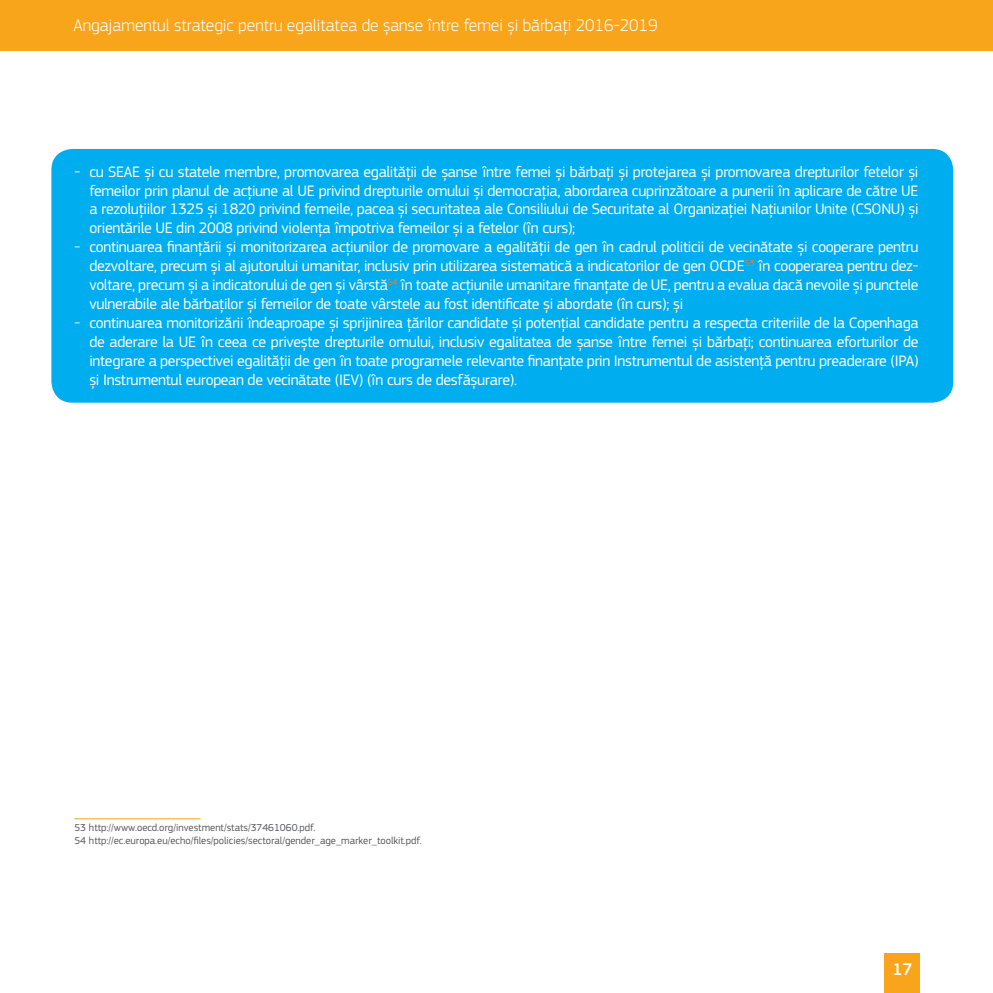
<style>
.page{position:relative;width:993px;height:993px;background:#fff}
.page>*{position:absolute;margin:0;border:0;box-sizing:border-box;transform-origin:0 0}
.t1{font:300 17.5px "EC Square Sans Pro";color:#fff}
.t2{font:500 17.5px "EC Square Sans Pro";color:#fff}
.t3{font:15.75px/18.9px "EC Square Sans Pro";letter-spacing:-.02em;color:#fff;text-align:justify}
.footnotes{font:10.5px "EC Square Sans Pro";color:#57585a}
</style>
<div class="page">
<div style="left:884px;top:952px;width:35px;height:40px;background:#f9a51b"></div>
<div style="left:0;top:0;width:992px;height:51px;background:#f9a51b"></div>
<div style="left:51px;top:149px;width:901px;height:253px;background:#00aeef;border-radius:21px"></div>
<hr style="left:74px;top:818px;width:126px;height:1px;background:#f9a51b">
<p class="t1" style="left:73px;top:15px;width:585px">Angajamentul strategic pentru egalitatea de șanse între femei și bărbați 2016-2019</p>
<p class="t3" style="left:89px;top:162px;width:830px;text-indent:-15px">- cu SEAE și cu statele membre, promovarea egalității de șanse între femei și bărbați și protejarea și promovarea drepturilor fetelor și femeilor prin planul de acțiune al UE privind drepturile omului și democrația, abordarea cuprinzătoare a punerii în aplicare de către UE a rezoluțiilor 1325 și 1820 privind femeile, pacea și securitatea ale Consiliului de Securitate al Organizației Națiunilor Unite (CSONU) și orientările UE din 2008 privind violența împotriva femeilor și a fetelor (în curs);</p>
<p class="t3" style="left:89px;top:238px;width:830px;text-indent:-15px">- continuarea finanțării și monitorizarea acțiunilor de promovare a egalității de gen în cadrul politicii de vecinătate și cooperare pentru dezvoltare, precum și al ajutorului umanitar, inclusiv prin utilizarea sistematică a indicatorilor de gen OCDE<sup>53</sup> în cooperarea pentru dez&shy;voltare, precum și a indicatorului de gen și vârstă<sup>54</sup> în toate acțiunile umanitare finanțate de UE, pentru a evalua dacă nevoile și punctele vulnerabile ale bărbaților și femeilor de toate vârstele au fost identificate și abordate (în curs); și</p>
<p class="t3" style="left:89px;top:313px;width:830px;text-indent:-15px">- continuarea monitorizării îndeaproape și sprijinirea țărilor candidate și potențial candidate pentru a respecta criteriile de la Copenhaga de aderare la UE în ceea ce privește drepturile omului, inclusiv egalitatea de șanse între femei și bărbați; continuarea eforturilor de integrare a perspectivei egalității de gen în toate programele relevante finanțate prin Instrumentul de asistență pentru preaderare (IPA) și Instrumentul european de vecinătate (IEV) (în curs de desfășurare).</p>
<p class="footnotes" style="left:74px;top:821px;width:242px">53 http://www.oecd.org/investment/stats/37461060.pdf.</p>
<p class="footnotes" style="left:74px;top:834px;width:348px">54 http://ec.europa.eu/echo/files/policies/sectoral/gender_age_marker_toolkit.pdf.</p>
<p class="t2" style="left:892px;top:958px;width:22px">17</p>
</div>
